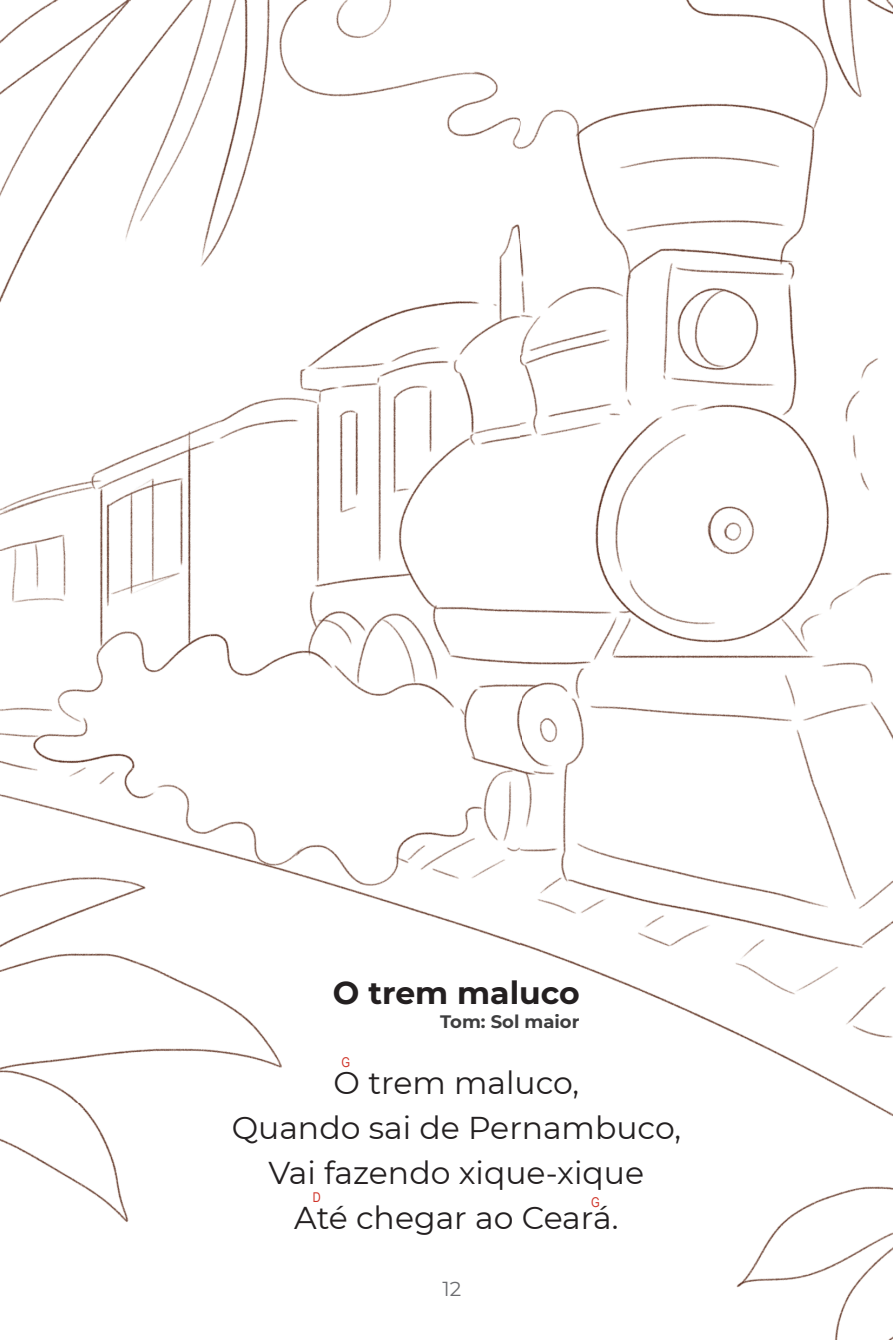
<style>
.page{position:relative;width:893px;height:1340px;background:#fff}
.page>*{position:absolute;margin:0;border:0;box-sizing:border-box;transform-origin:0 0}
.t1{font:31.5px/45px "Montserrat";color:#231f20;text-align:center}
.t2{font:700 31.5px "Montserrat";color:#231f20}
.t3{font:20.25px "Montserrat";color:#6c6d70}
.t4{font:700 18px "Montserrat";color:#3e3e3f}
.t5{font:13.5px "Arial Narrow";color:#cf3227}
</style>
<div class="page">
<img style="left:0;top:0;width:893px;height:1339px">
<p class="t2" style="left:333px;top:969px;width:248px">O trem maluco</p>
<p class="t5" style="left:341px;top:1051px;width:10px">G</p>
<p class="t4" style="left:440px;top:1008px;width:141px">Tom: Sol maior</p>
<p class="t1" style="left:232px;top:1058px;width:451px">O trem maluco,<br>Quando sai de Pernambuco,<br>Vai fazendo xique-xique<br>Até chegar ao Ceará.</p>
<p class="t5" style="left:313px;top:1187px;width:9px">D</p>
<p class="t5" style="left:591px;top:1192px;width:10px">G</p>
<p class="t3" style="left:443px;top:1274px;width:20px">12</p>
</div>
